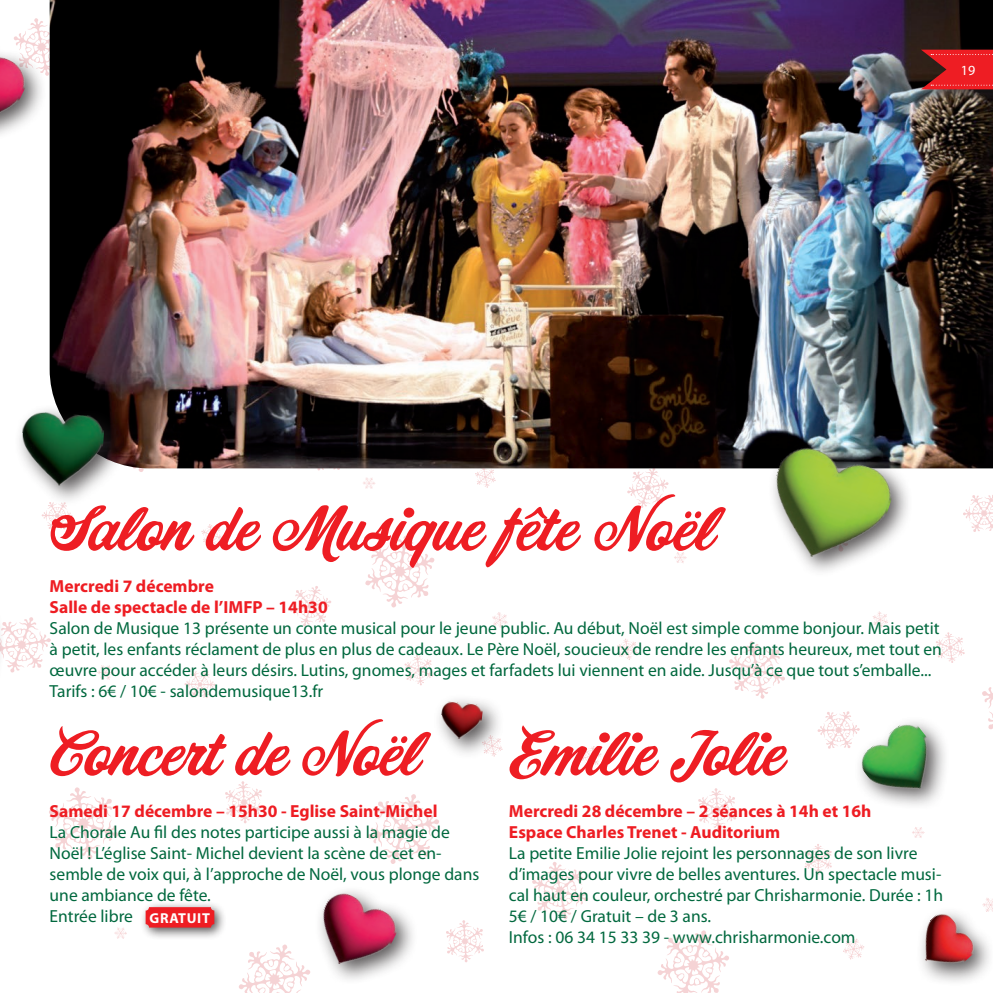
<style>
.page{position:relative;width:993px;height:993px;background:#fff}
.page>*{position:absolute;margin:0;border:0;box-sizing:border-box;transform-origin:0 0}
.t1{font:57.75px "Corner Store JF";letter-spacing:-.015em;color:#ee1d23}
.t2{font:17.5px/21px "Myriad Pro";color:#01683e}
.t3{font:700 17.5px/21px "Myriad Pro";color:#ee1d23}
.t4{font:700 14.35px "Myriad Pro";letter-spacing:.045em;color:#fff}
.t5{font:14px "Myriad Pro";color:#fff}
</style>
<div class="page">
<svg style="left:133px;top:468px;width:36px;height:4px"></svg>
<svg style="left:49px;top:787px;width:69px;height:72px"></svg>
<svg style="left:982px;top:687px;width:10px;height:42px"></svg>
<svg style="left:201px;top:524px;width:21px;height:21px"></svg>
<svg style="left:475px;top:468px;width:20px;height:19px"></svg>
<svg style="left:617px;top:638px;width:20px;height:22px"></svg>
<svg style="left:5px;top:617px;width:46px;height:54px"></svg>
<svg style="left:674px;top:552px;width:12px;height:11px"></svg>
<svg style="left:912px;top:827px;width:12px;height:10px"></svg>
<svg style="left:363px;top:477px;width:12px;height:11px"></svg>
<svg style="left:114px;top:927px;width:13px;height:11px"></svg>
<svg style="left:97px;top:665px;width:17px;height:14px"></svg>
<svg style="left:982px;top:898px;width:10px;height:7px"></svg>
<svg style="left:42px;top:506px;width:31px;height:23px"></svg>
<svg style="left:184px;top:671px;width:31px;height:27px"></svg>
<svg style="left:963px;top:495px;width:29px;height:37px"></svg>
<svg style="left:307px;top:468px;width:42px;height:2px"></svg>
<svg style="left:817px;top:711px;width:36px;height:37px"></svg>
<svg style="left:367px;top:794px;width:72px;height:69px"></svg>
<svg style="left:657px;top:930px;width:72px;height:62px"></svg>
<svg style="left:239px;top:944px;width:68px;height:48px"></svg>
<svg style="left:580px;top:746px;width:21px;height:20px"></svg>
<svg style="left:843px;top:938px;width:21px;height:21px"></svg>
<svg style="left:532px;top:862px;width:56px;height:57px"></svg>
<svg style="left:28px;top:18px;width:22px;height:58px"></svg>
<svg style="left:729px;top:641px;width:55px;height:57px"></svg>
<svg style="left:804px;top:844px;width:27px;height:30px"></svg>
<svg style="left:446px;top:920px;width:38px;height:41px"></svg>
<svg style="left:698px;top:788px;width:38px;height:42px"></svg>
<svg style="left:225px;top:781px;width:38px;height:42px"></svg>
<svg style="left:365px;top:535px;width:69px;height:72px"></svg>
<svg style="left:492px;top:612px;width:15px;height:16px"></svg>
<svg style="left:873px;top:611px;width:14px;height:16px"></svg>
<svg style="left:404px;top:655px;width:29px;height:30px"></svg>
<svg style="left:936px;top:632px;width:28px;height:30px"></svg>
<svg style="left:290px;top:586px;width:41px;height:40px"></svg>
<svg style="left:627px;top:468px;width:41px;height:40px"></svg>
<img style="left:50px;top:0;width:942px;height:468px">
<div style="left:917px;top:45px;width:75px;height:59px;background:#231f20;opacity:.75"></div>
<svg style="left:920px;top:0;width:73px;height:89px;background:#651616"></svg>
<div style="left:139px;top:900px;width:88px;height:40px;background:#231f20;opacity:.75"></div>
<div style="left:146px;top:906px;width:68px;height:21px;background:#ee1d23;border-radius:3px"></div>
<div style="left:0;top:30px;width:47px;height:119px;background:#231f20;opacity:.75"></div>
<img style="left:0;top:56px;width:33px;height:84px">
<div style="left:314px;top:884px;width:104px;height:101px;background:#231f20;opacity:.75"></div>
<img style="left:305px;top:887px;width:97px;height:93px">
<div style="left:433px;top:693px;width:71px;height:66px;background:#231f20;opacity:.75"></div>
<img style="left:439px;top:700px;width:44px;height:40px">
<div style="left:0;top:584px;width:5px;height:134px;background:#231f20;opacity:.75"></div>
<img style="left:0;top:638px;width:17px;height:35px">
<div style="left:915px;top:905px;width:77px;height:80px;background:#231f20;opacity:.75"></div>
<img style="left:915px;top:908px;width:63px;height:72px">
<div style="left:767px;top:439px;width:146px;height:139px;background:#231f20;opacity:.75"></div>
<img style="left:755px;top:440px;width:143px;height:134px">
<img style="left:854px;top:721px;width:91px;height:84px">
<div style="left:14px;top:404px;width:112px;height:102px;background:#231f20;opacity:.75"></div>
<img style="left:19px;top:411px;width:86px;height:77px">
<p class="t5" style="left:960px;top:61px;width:16px">19</p>
<h1 class="t1" style="left:50px;top:486px;width:665px">Salon de Musique fête Noël</h1>
<p class="t3" style="left:50px;top:575px;width:279px">Mercredi 7 décembre<br>Salle de spectacle de l’IMFP – 14h30</p>
<p class="t2" style="left:50px;top:617px;width:893px">Salon de Musique 13 présente un conte musical pour le jeune public. Au début, Noël est simple comme bonjour. Mais petit à petit, les enfants réclament de plus en plus de cadeaux. Le Père Noël, soucieux de rendre les enfants heureux, met tout en œuvre pour accéder à leurs désirs. Lutins, gnomes, mages et farfadets lui viennent en aide. Jusqu’à ce que tout s’emballe...<br>Tarifs : 6€ / 10€ - salondemusique13.fr</p>
<h1 class="t1" style="left:50px;top:711px;width:371px">Concert de Noël</h1>
<p class="t3" style="left:50px;top:800px;width:389px">Samedi 17 décembre – 15h30 - Eglise Saint-Michel</p>
<p class="t2" style="left:50px;top:821px;width:431px">La Chorale Au fil des notes participe aussi à la magie de Noël ! L’église Saint- Michel devient la scène de cet en&shy;semble de voix qui, à l’approche de Noël, vous plonge dans une ambiance de fête.<br>Entrée libre</p>
<h1 class="t1" style="left:508px;top:711px;width:276px">Emilie Jolie</h1>
<p class="t3" style="left:508px;top:800px;width:364px">Mercredi 28 décembre – 2 séances à 14h et 16h<br>Espace Charles Trenet - Auditorium</p>
<p class="t2" style="left:508px;top:842px;width:435px">La petite Emilie Jolie rejoint les personnages de son livre d’images pour vivre de belles aventures. Un spectacle musi&shy;cal haut en couleur, orchestré par Chrisharmonie. Durée : 1h 5€ / 10€ / Gratuit – de 3 ans.<br>Infos : 06 34 15 33 39 - www.chrisharmonie.com</p>
<p class="t4" style="left:150px;top:908px;width:62px">GRATUIT</p>
</div>
